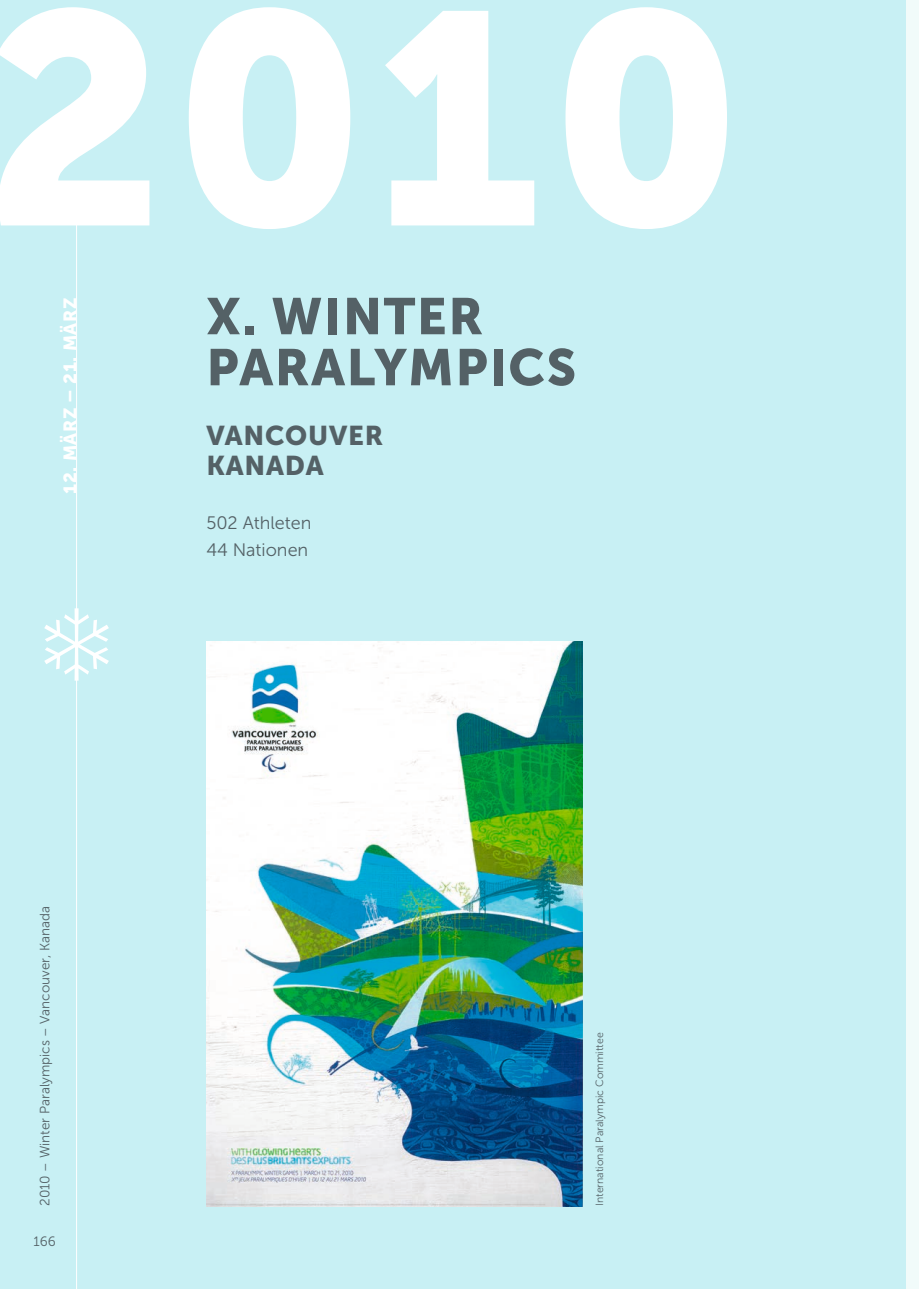
<style>
.page{position:relative;width:919px;height:1289px;background:#fff}
.page>*{position:absolute;margin:0;border:0;box-sizing:border-box;transform-origin:0 0}
.t1{font:300px "Museo Sans 900";color:#fff}
.t2{font:51px/51px "Museo Sans 900";letter-spacing:.03em;color:#546166}
.t3{font:27px/30px "Museo Sans 900";letter-spacing:.03em;color:#546166}
.t4{font:18px/27px "Museo Sans 300";color:#546166}
.t5{font:18px "Museo Sans 900";letter-spacing:.03em;color:#fff}
.t6{font:13.5px "Museo Sans 300";color:#546166}
.t7{font:10.5px "Museo Sans 300";color:#546166}
</style>
<div class="page">
<div style="left:0;top:0;width:906px;height:1288px;background:#c8f0f4"></div>
<div style="left:906px;top:0;width:12px;height:1288px;background:#f1fbfa"></div>
<hr style="left:76px;top:196px;width:1px;height:1092px;background:#fff">
<svg style="left:44px;top:608px;width:65px;height:72px"></svg>
<img style="left:206px;top:641px;width:377px;height:564px">
<h1 class="t1" style="left:-16px;top:-50px;width:759px">2010</h1>
<h3 class="t5" style="left:60px;top:493px;width:197px;rotate:-90deg">12. MÄRZ – 21. MÄRZ</h3>
<h2 class="t2" style="left:206px;top:291px;width:371px">X. WINTER<br>PARALYMPICS</h2>
<h3 class="t3" style="left:206px;top:421px;width:178px">VANCOUVER<br>KANADA</h3>
<h3 class="t4" style="left:206px;top:510px;width:107px">502 Athleten<br>44 Nationen</h3>
<p class="t6" style="left:37px;top:1205px;width:301px;rotate:-90deg">2010 – Winter Paralympics – Vancouver, Kanada</p>
<p class="t6" style="left:33px;top:1234px;width:24px">166</p>
<p class="t7" style="left:593px;top:1205px;width:175px;rotate:-90deg">International Paralympic Committee</p>
</div>
